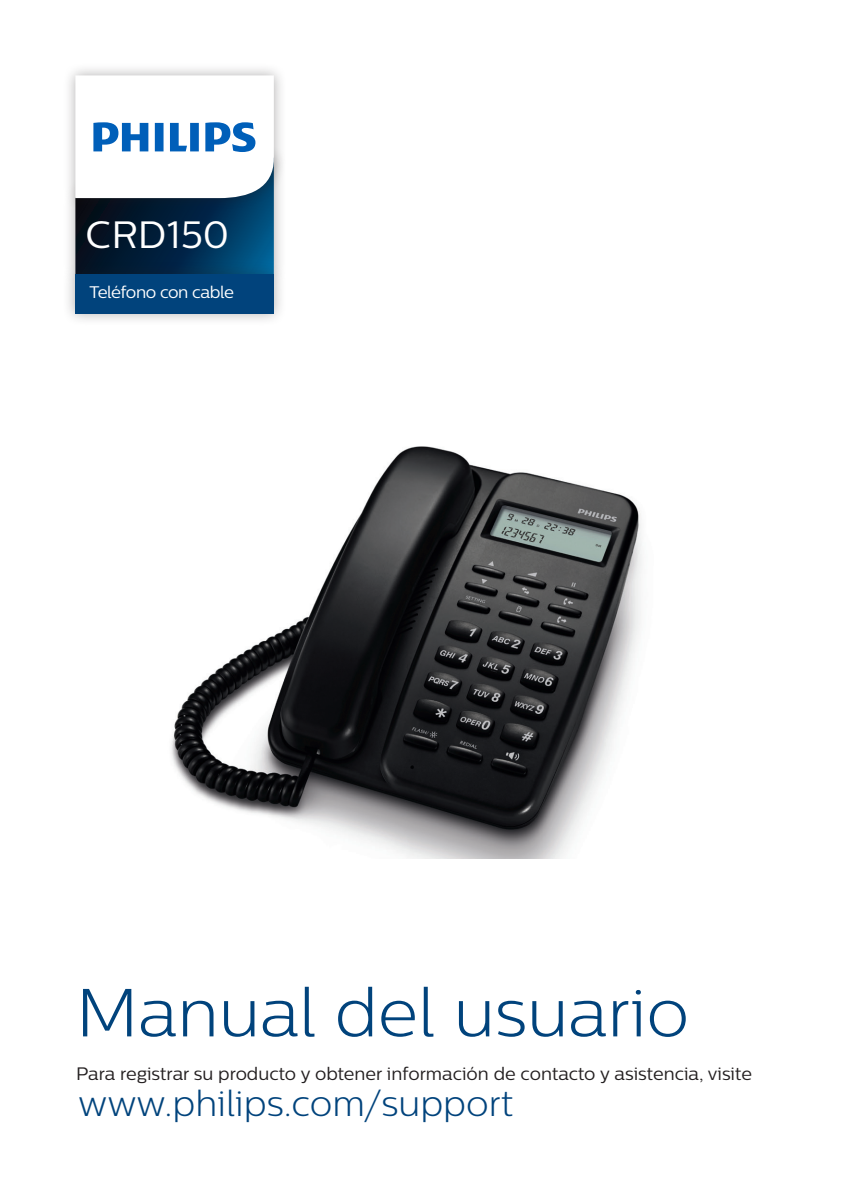
<style>
.page{position:relative;width:842px;height:1191px;background:#fff}
.page>*{position:absolute;margin:0;border:0;box-sizing:border-box;transform-origin:0 0}
.t1{font:300 67.8px "Centrale Sans";color:#01437c}
.t2{font:38px "Centrale Sans";color:#fff}
.t3{font:300 36px "Centrale Sans";color:#01437c}
.t4{font:18px "Centrale Sans";color:#231f20}
.t5{font:16.8px "Centrale Sans";letter-spacing:-.03em;color:#fff}
</style>
<div class="page">
<div style="left:63px;top:145px;width:223px;height:142px;background:#231f20;opacity:.35"></div>
<div style="left:63px;top:63px;width:223px;height:148px;background:#231f20;opacity:.35"></div>
<svg style="left:75px;top:75px;width:199px;height:187px"></svg>
<div style="left:63px;top:262px;width:224px;height:64px;background:#231f20;opacity:.35"></div>
<div style="left:75px;top:274px;width:199px;height:40px;background:#01437c"></div>
<img style="left:171px;top:446px;width:471px;height:412px">
<h2 class="t2" style="left:86px;top:213px;width:145px">CRD150</h2>
<p class="t5" style="left:90px;top:282px;width:146px">Teléfono con cable</p>
<h1 class="t1" style="left:76px;top:974px;width:614px">Manual del usuario</h1>
<p class="t4" style="left:76px;top:1063px;width:677px">Para registrar su producto y obtener información de contacto y asistencia, visite</p>
<h3 class="t3" style="left:78px;top:1083px;width:437px">www.philips.com/support</h3>
</div>
